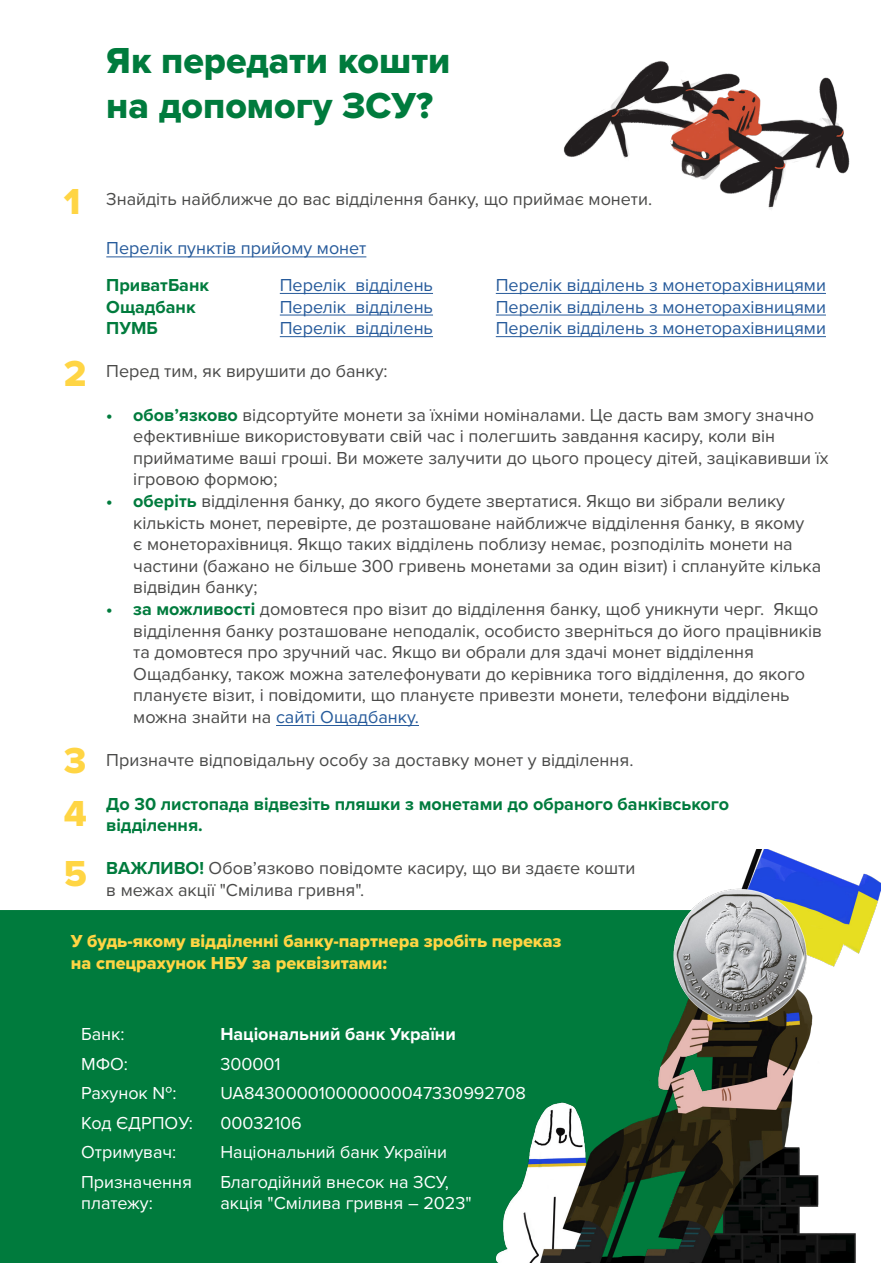
<style>
.page{position:relative;width:893px;height:1263px;background:#fff}
.page>*{position:absolute;margin:0;border:0;box-sizing:border-box;transform-origin:0 0}
.t1{font:37.5px/45px "Proxima Nova Extrabld";color:#007b3d}
.t2{font:37.5px/52.5px "Proxima Nova Extrabld";color:#ffd544}
.t3{font:18px/21.6px "Proxima Nova";color:#4a4a49}
.t4{font:18px "Proxima Nova";color:#275b9b}
.t5{font:18px/21.6px "Proxima Nova";color:#fff}
.t6{font:700 18px/21.6px "Proxima Nova";color:#007b3d}
.t7{font:18px/21.6px "Proxima Nova Extrabld";color:#ffd544}
.t8{font:700 18px "Proxima Nova";color:#fff}
.s1{font-weight:700;color:#007b3d}
.s2{color:#275b9b}
</style>
<div class="page">
<img style="left:563px;top:61px;width:287px;height:148px">
<hr style="left:280px;top:293px;width:153px;height:1px;background:#275b9b">
<hr style="left:496px;top:293px;width:330px;height:1px;background:#275b9b">
<hr style="left:280px;top:315px;width:153px;height:1px;background:#275b9b">
<hr style="left:496px;top:315px;width:330px;height:1px;background:#275b9b">
<hr style="left:280px;top:336px;width:153px;height:1px;background:#275b9b">
<hr style="left:496px;top:336px;width:330px;height:1px;background:#275b9b">
<hr style="left:276px;top:725px;width:143px;height:1px;background:#275b9b">
<hr style="left:106px;top:257px;width:260px;height:1px;background:#275b9b">
<div style="left:0;top:910px;width:496px;height:353px;background:#007b3d"></div>
<img style="left:496px;top:850px;width:384px;height:413px">
<h1 class="t1" style="left:106px;top:40px;width:346px">Як передати кошти на допомогу ЗСУ?</h1>
<h1 class="t2" style="left:64px;top:177px;width:18px">1</h1>
<h1 class="t2" style="left:64px;top:349px;width:24px">2</h1>
<h1 class="t2" style="left:64px;top:736px;width:25px">3<br>4</h1>
<h1 class="t2" style="left:64px;top:848px;width:25px">5</h1>
<p class="t3" style="left:106px;top:188px;width:547px">Знайдіть найближче до вас відділення банку, що приймає монети.</p>
<p class="t4" style="left:106px;top:238px;width:262px">Перелік пунктів прийому монет</p>
<p class="t6" style="left:106px;top:275px;width:104px">ПриватБанк</p>
<p class="t4" style="left:280px;top:274px;width:155px">Перелік відділень</p>
<p class="t4" style="left:496px;top:274px;width:332px">Перелік відділень з монеторахівницями</p>
<p class="t6" style="left:106px;top:296px;width:91px">Ощадбанк</p>
<p class="t4" style="left:280px;top:296px;width:155px">Перелік відділень</p>
<p class="t4" style="left:496px;top:296px;width:332px">Перелік відділень з монеторахівницями</p>
<p class="t6" style="left:106px;top:318px;width:53px">ПУМБ</p>
<p class="t4" style="left:280px;top:317px;width:155px">Перелік відділень</p>
<p class="t4" style="left:496px;top:317px;width:332px">Перелік відділень з монеторахівницями</p>
<p class="t3" style="left:106px;top:361px;width:283px">Перед тим, як вирушити до банку:</p>
<p class="t3" style="left:133px;top:404px;width:697px;text-indent:-27px"><span class="s1">• обов’язково</span> відсортуйте монети за їхніми номіналами. Це дасть вам змогу значно ефективніше використовувати свій час і полегшить завдання касиру, коли він прийматиме ваші гроші. Ви можете залучити до цього процесу дітей, зацікавивши їх ігровою формою;</p>
<p class="t3" style="left:133px;top:491px;width:689px;text-indent:-27px"><span class="s1">• оберіть</span> відділення банку, до якого будете звертатися. Якщо ви зібрали велику кількість монет, перевірте, де розташоване найближче відділення банку, в якому<br>є монеторахівниця. Якщо таких відділень поблизу немає, розподіліть монети на частини (бажано не більше 300 гривень монетами за один візит) і сплануйте кілька відвідин банку;</p>
<p class="t3" style="left:133px;top:599px;width:690px;text-indent:-27px"><span class="s1">• за можливості</span> домовтеся про візит до відділення банку, щоб уникнути черг. Якщо відділення банку розташоване неподалік, особисто зверніться до його працівників та домовтеся про зручний час. Якщо ви обрали для здачі монет відділення Ощадбанку, також можна зателефонувати до керівника того відділення, до якого плануєте візит, і повідомити, що плануєте привезти монети, телефони відділень можна знайти на <span class="s2">сайті Ощадбанку.</span></p>
<p class="t3" style="left:106px;top:750px;width:529px">Призначте відповідальну особу за доставку монет у відділення.</p>
<p class="t6" style="left:106px;top:793px;width:624px">До 30 листопада відвезіть пляшки з монетами до обраного банківського відділення.</p>
<p class="t3" style="left:106px;top:858px;width:531px"><span class="s1">ВАЖЛИВО!</span> Обов’язково повідомте касиру, що ви здаєте кошти в межах акції "Смілива гривня".</p>
<p class="t7" style="left:71px;top:931px;width:492px">У будь-якому відділенні банку-партнера зробіть переказ на спецрахунок НБУ за реквізитами:</p>
<p class="t5" style="left:81px;top:1023px;width:45px">Банк:</p>
<p class="t8" style="left:220px;top:1023px;width:237px">Національний банк України</p>
<p class="t5" style="left:81px;top:1053px;width:48px">МФО:</p>
<p class="t5" style="left:220px;top:1053px;width:62px">300001</p>
<p class="t5" style="left:81px;top:1082px;width:97px">Рахунок №:</p>
<p class="t5" style="left:220px;top:1082px;width:307px">UA843000010000000047330992708</p>
<p class="t5" style="left:81px;top:1112px;width:113px">Код ЄДРПОУ:</p>
<p class="t5" style="left:220px;top:1112px;width:83px">00032106</p>
<p class="t5" style="left:81px;top:1142px;width:97px">Отримувач:</p>
<p class="t5" style="left:220px;top:1142px;width:228px">Національний банк України</p>
<p class="t5" style="left:81px;top:1171px;width:112px">Призначення платежу:</p>
<p class="t5" style="left:220px;top:1171px;width:253px">Благодійний внесок на ЗСУ, акція "Смілива гривня – 2023"</p>
</div>
